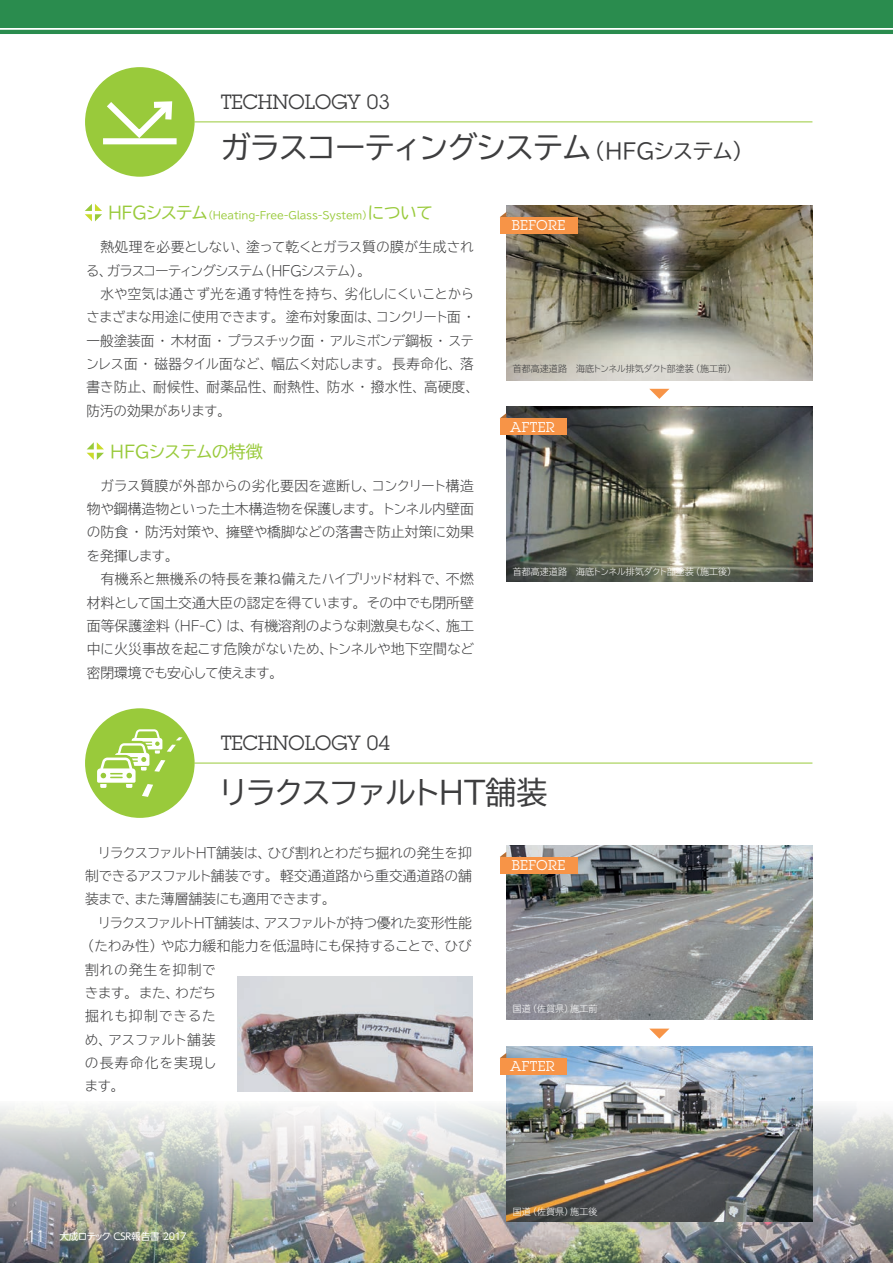
<style>
.page{position:relative;width:893px;height:1263px;background:#fff}
.page>*{position:absolute;margin:0;border:0;box-sizing:border-box;transform-origin:0 0}
.t1{font:30.9px "TBUD Go Std";letter-spacing:-.08em;color:#3e3e3f}
.t2{font:30.9px "TBUD Go Std";letter-spacing:-.1em;color:#3e3e3f}
.t3{font:20.25px "Lubalin Graph Std";color:#3e3e3f}
.t4{font:16.95px "TBUD Go Std";letter-spacing:-.05em;color:#99ca3b}
.t5{font:300 13.8px/23.4px "TBUD Go Std Super";letter-spacing:-.01em;color:#3e3e3f;text-align:justify}
.t6{font:300 13.8px/23.4px "TBUD Go Std Super";letter-spacing:-.07em;color:#3e3e3f}
.t7{font:300 13.8px "TBUD Go Std Super";letter-spacing:-.085em;color:#3e3e3f}
.t8{font:13.8px "Lubalin Graph Std";letter-spacing:.03em;color:#fff}
.t9{font:300 13.8px "TBUD Go Std Super";letter-spacing:.055em;color:#3e3e3f}
.t10{font:300 13.8px "TBUD Go Std Super";letter-spacing:-.04em;color:#3e3e3f}
.t11{font:300 13.8px "TBUD Go Std Super";letter-spacing:.08em;color:#3e3e3f}
.t12{font:10.05px "TBUD Go Std";letter-spacing:-.015em;color:#99ca3b}
.t13{font:9.6px "UD Shin Go NT Pro";letter-spacing:-.025em;color:#fff}
.t14{font:300 9px "TBUD Go Std Super";color:#fff}
.t15{font:300 9px "TBUD Go Std Super";color:#3e3e3f}
.s1{font-size:21.3px}
.s2{font-size:16.95px}
.s3{font-weight:300;font-size:14.85px}
</style>
<div class="page">
<div style="left:0;top:0;width:893px;height:34px;background:#2a8c4e"></div>
<img style="left:0;top:1101px;width:893px;height:162px">
<div style="left:85px;top:67px;width:110px;height:110px;background:#99ca3b;border-radius:50%"></div>
<div style="left:103px;top:138px;width:74px;height:6px;background:#fff"></div>
<svg style="left:103px;top:101px;width:74px;height:41px"></svg>
<hr style="left:194px;top:121px;width:618px;height:1px;background:#99ca3b">
<svg style="left:87px;top:442px;width:17px;height:18px"></svg>
<svg style="left:85px;top:204px;width:17px;height:17px"></svg>
<img style="left:506px;top:206px;width:306px;height:174px">
<svg style="left:500px;top:212px;width:6px;height:5px"></svg>
<div style="left:500px;top:217px;width:77px;height:17px;background:#f79447"></div>
<svg style="left:649px;top:389px;width:20px;height:10px"></svg>
<img style="left:506px;top:407px;width:306px;height:174px">
<svg style="left:500px;top:413px;width:6px;height:5px"></svg>
<div style="left:500px;top:418px;width:67px;height:17px;background:#f79447"></div>
<img style="left:506px;top:845px;width:306px;height:175px">
<svg style="left:500px;top:852px;width:6px;height:5px"></svg>
<div style="left:500px;top:857px;width:77px;height:16px;background:#f79447"></div>
<svg style="left:649px;top:1028px;width:20px;height:11px"></svg>
<img style="left:506px;top:1047px;width:306px;height:174px">
<svg style="left:500px;top:1053px;width:6px;height:5px"></svg>
<div style="left:500px;top:1058px;width:67px;height:17px;background:#f79447"></div>
<div style="left:85px;top:708px;width:110px;height:110px;background:#99ca3b;border-radius:50%"></div>
<svg style="left:97px;top:729px;width:86px;height:68px"></svg>
<hr style="left:194px;top:763px;width:618px;height:1px;background:#99ca3b">
<div style="left:76px;top:836px;width:405px;height:266px;background:#fff"></div>
<img style="left:237px;top:976px;width:235px;height:115px">
<h2 class="t3" style="left:221px;top:89px;width:171px">TECHNOLOGY 03</h2>
<h1 class="t1" style="left:220px;top:122px;width:535px">ガラスコーティングシステム<span class="s1">（HFGシステム）</span></h1>
<p class="t12" style="left:108px;top:207px;width:327px"><span class="s2">HFGシステム</span>（Heating-Free-Glass-System）<span class="s2">について</span></p>
<p class="t6" style="left:86px;top:235px;width:390px;text-indent:15px">熱処理を必要としない、塗って乾くとガラス質の膜が生成される、ガラスコーティングシステム（HFGシステム）。</p>
<p class="t5" style="left:86px;top:282px;width:395px;text-align:left;text-indent:15px">水や空気は通さず光を通す特性を持ち、劣化しにくいことからさまざまな用途に使用できます。塗布対象面は、コンクリート面・一般塗装面・木材面・プラスチック面・アルミボンデ鋼板・ステンレス面・磁器タイル面など、幅広く対応します。長寿命化、落書き防止、耐候性、耐薬品性、耐熱性、防水・撥水性、高硬度、防汚の効果があります。</p>
<p class="t4" style="left:110px;top:437px;width:154px">HFGシステムの特徴</p>
<p class="t5" style="left:87px;top:473px;width:389px;text-indent:14px">ガラス質膜が外部からの劣化要因を遮断し、コンクリート構造物や鋼構造物といった土木構造物を保護します。トンネル内壁面の防食・防汚対策や、擁壁や橋脚などの落書き防止対策に効果を発揮します。</p>
<p class="t5" style="left:87px;top:567px;width:389px;text-indent:14px">有機系と無機系の特長を兼ね備えたハイブリッド材料で、不燃材料として国土交通大臣の認定を得ています。その中でも閉所壁面等保護塗料（HF-C）は、有機溶剤のような刺激臭もなく、施工中に火災事故を起こす危険がないため、トンネルや地下空間など密閉環境でも安心して使えます。</p>
<h2 class="t3" style="left:221px;top:731px;width:171px">TECHNOLOGY 04</h2>
<p class="t8" style="left:512px;top:217px;width:55px">BEFORE</p>
<p class="t15" style="left:513px;top:361px;width:225px">首都高速道路　海底トンネル排気ダクト部塗装（施工前）</p>
<p class="t8" style="left:510px;top:418px;width:46px">AFTER</p>
<p class="t14" style="left:513px;top:564px;width:225px">首都高速道路　海底トンネル排気ダクト部塗装（施工後）</p>
<h1 class="t2" style="left:218px;top:766px;width:331px">リラクスファルトHT舗装</h1>
<p class="t5" style="left:85px;top:840px;width:388px;text-indent:12px">リラクスファルトHT舗装は、ひび割れとわだち掘れの発生を抑制できるアスファルト舗装です。軽交通道路から重交通道路の舗装まで、また薄層舗装にも適用できます。</p>
<p class="t7" style="left:97px;top:911px;width:376px">リラクスファルトHT舗装は、アスファルトが持つ優れた変形性能</p>
<p class="t5" style="left:81px;top:934px;width:393px">（たわみ性）や応力緩和能力を低温時にも保持することで、ひび</p>
<p class="t9" style="left:85px;top:958px;width:132px">割れの発生を抑制で</p>
<p class="t5" style="left:85px;top:981px;width:133px">きます。また、わだち</p>
<p class="t9" style="left:85px;top:1005px;width:133px">掘れも抑制できるた</p>
<p class="t10" style="left:85px;top:1028px;width:133px">め、アスファルト舗装</p>
<p class="t11" style="left:85px;top:1051px;width:133px">の長寿命化を実現し</p>
<p class="t5" style="left:84px;top:1074px;width:41px">ます。</p>
<p class="t8" style="left:512px;top:857px;width:55px">BEFORE</p>
<p class="t14" style="left:513px;top:1001px;width:86px">国道（佐賀県）施工前</p>
<p class="t8" style="left:510px;top:1058px;width:46px">AFTER</p>
<p class="t13" style="left:27px;top:1228px;width:161px"><span class="s3">11</span> 大成ロテック CSR報告書 2017</p>
<p class="t14" style="left:513px;top:1204px;width:86px">国道（佐賀県）施工後</p>
</div>
